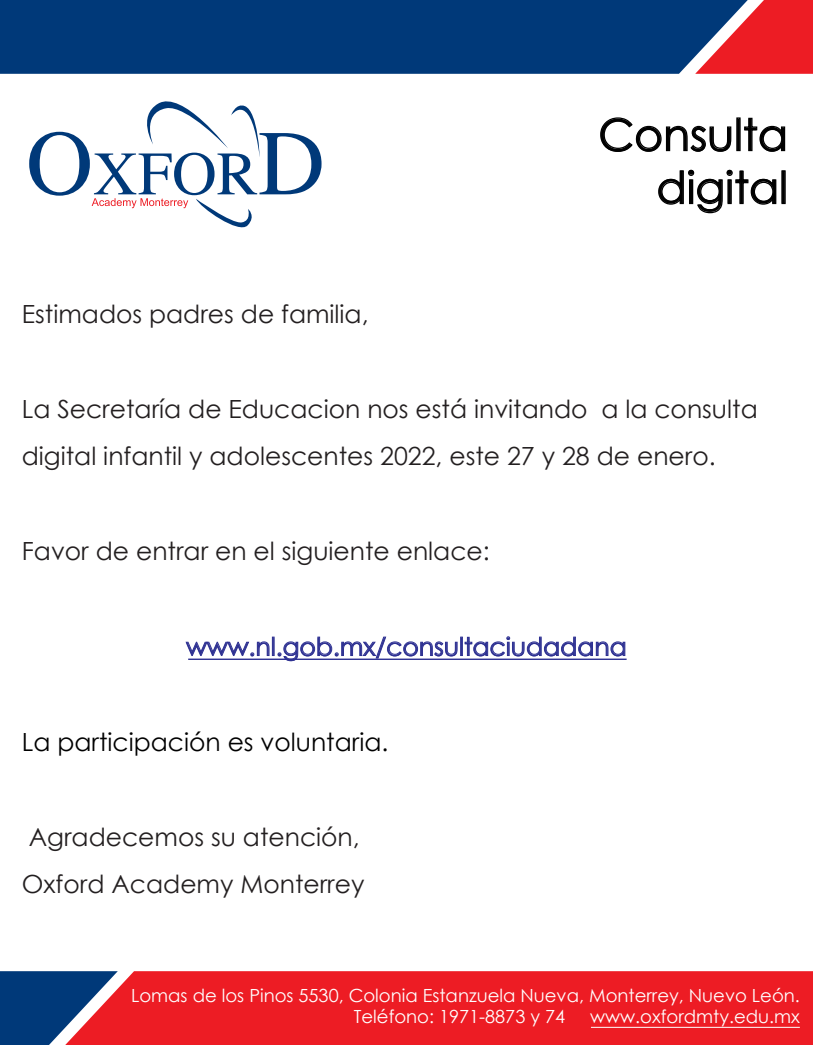
<style>
.page{position:relative;width:813px;height:1045px;background:#fff}
.page>*{position:absolute;margin:0;border:0;box-sizing:border-box;transform-origin:0 0}
.t1{font:44px/53px "Century Gothic";color:#000;text-align:right}
.t2{font:25px/47.5px "Century Gothic";color:#231f20}
.t3{font:25px "Century Gothic";color:#2e3192}
.t4{font:25px "Century Gothic";color:#000}
.t5{font:18px/21.8px "Century Gothic";color:#fff}
</style>
<div class="page">
<div style="left:0;top:0;width:695px;height:74px;background:#003979"></div>
<svg style="left:695px;top:0;width:117px;height:74px;background:#c63d4e"></svg>
<div style="left:118px;top:971px;width:694px;height:73px;background:#ed1c24"></div>
<svg style="left:0;top:971px;width:118px;height:73px;background:#464c7b"></svg>
<svg style="left:29px;top:101px;width:292px;height:127px"></svg>
<svg style="left:600px;top:117px;width:132px;height:35px"></svg>
<svg style="left:744px;top:117px;width:41px;height:35px"></svg>
<svg style="left:658px;top:169px;width:118px;height:45px"></svg>
<svg style="left:185px;top:636px;width:440px;height:25px"></svg>
<hr style="left:591px;top:1026px;width:208px;height:1px;background:#fff">
<hr style="left:188px;top:658px;width:438px;height:1px;background:#2e3192">
<p class="t2" style="left:22px;top:289px;width:348px">Estimados padres de familia,</p>
<h1 class="t1" style="left:598px;top:107px;width:191px">Consulta digital</h1>
<p class="t2" style="left:22px;top:384px;width:737px">La Secretaría de Educacion nos está invitando a la consulta digital infantil y adolescentes 2022, este 27 y 28 de enero.</p>
<p class="t2" style="left:22px;top:527px;width:469px">Favor de entrar en el siguiente enlace:</p>
<p class="t3" style="left:186px;top:629px;width:442px">www.nl.gob.mx/consultaciudadana</p>
<p class="t4" style="left:22px;top:724px;width:368px">La participación es voluntaria.</p>
<p class="t2" style="left:22px;top:812px;width:344px">Agradecemos su atención,<br>Oxford Academy Monterrey</p>
<p class="t5" style="left:354px;top:983px;width:447px;text-indent:-223px">Lomas de los Pinos 5530, Colonia Estanzuela Nueva, Monterrey, Nuevo León.<br>Teléfono: 1971-8873 y 74</p>
<p class="t5" style="left:590px;top:1005px;width:211px">www.oxfordmty.edu.mx</p>
</div>
